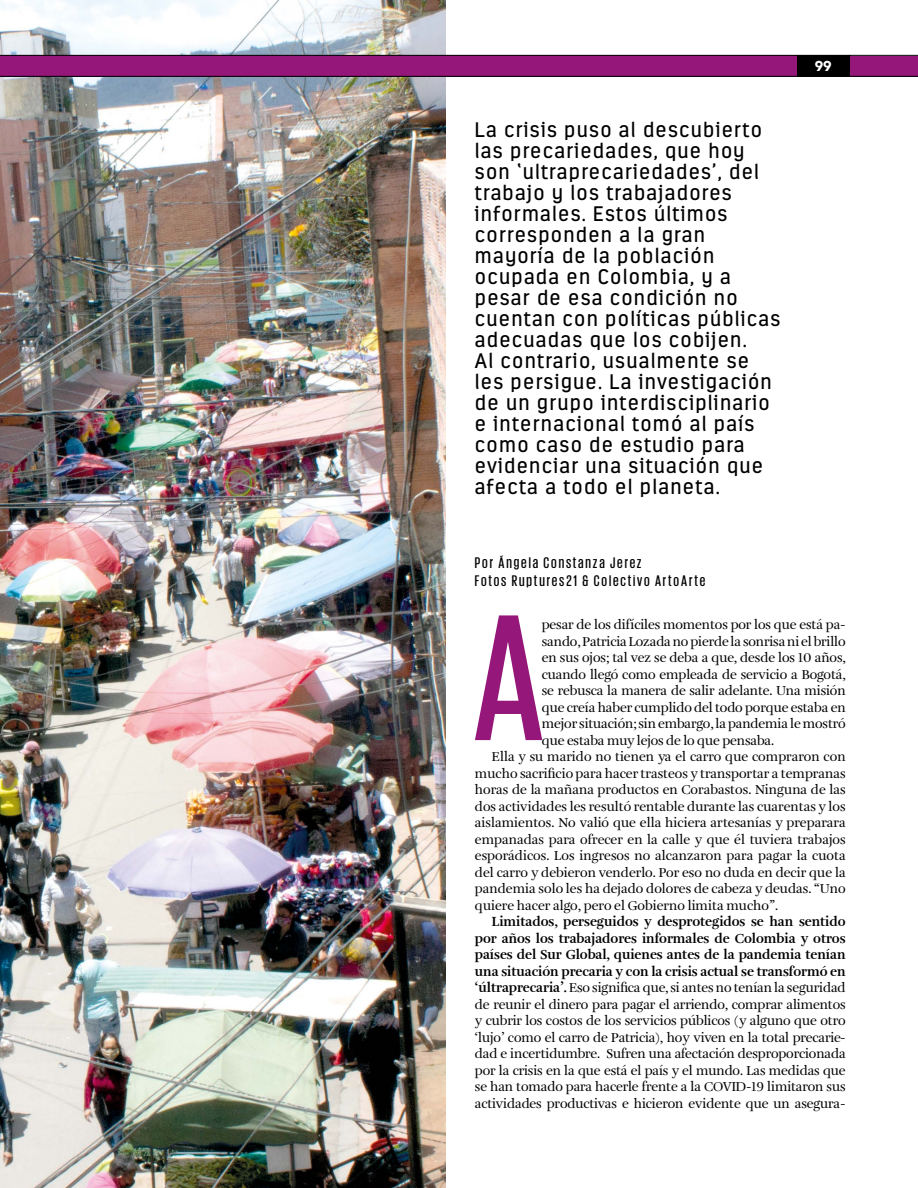
<style>
.page{position:relative;width:918px;height:1188px;background:#fff}
.page>*{position:absolute;margin:0;border:0;box-sizing:border-box;transform-origin:0 0}
.t1{font:500 183.9px "Giorgio Sans";color:#941779}
.t2{font:21px/21px "Estandar";letter-spacing:.06em;color:#000}
.t3{font:500 15.75px/18px "Giorgio Sans";letter-spacing:.12em;color:#000}
.t4{font:900 14.25px "Avenir";color:#fff}
.t5{font:13.5px/16.5px "Amalia Pro";color:#000;text-align:justify}
.s1{font-weight:700}
</style>
<div class="page">
<img style="left:0;top:0;width:446px;height:1188px">
<svg style="left:0;top:55px;width:918px;height:22px;background:#7f1368"></svg>
<p class="t2" style="left:475px;top:119px;width:307px">La crisis puso al descubierto las precariedades, que hoy son ‘ultraprecariedades’, del trabajo y los trabajadores informales. Estos últimos corresponden a la gran mayoría de la población ocupada en Colombia, y a pesar de esa condición no cuentan con políticas públicas adecuadas que los cobijen.<br>Al contrario, usualmente se les persigue. La investigación de un grupo interdisciplinario e internacional tomó al país como caso de estudio para evidenciar una situación que afecta a todo el planeta.</p>
<p class="t3" style="left:475px;top:553px;width:232px">Por Ángela Constanza Jerez<br>Fotos Ruptures21 &amp; Colectivo ArtoArte</p>
<p class="t4" style="left:815px;top:54px;width:18px">99</p>
<h1 class="t1" style="left:473px;top:587px;width:72px">A</h1>
<p class="t5" style="left:542px;top:617px;width:305px">pesar de los difíciles momentos por los que está pa-</p>
<p class="t5" style="left:542px;top:633px;width:305px">sando, Patricia Lozada no pierde la sonrisa ni el brillo</p>
<p class="t5" style="left:542px;top:650px;width:305px">en sus ojos; tal vez se deba a que, desde los 10 años,</p>
<p class="t5" style="left:542px;top:666px;width:305px">cuando llegó como empleada de servicio a Bogotá,</p>
<p class="t5" style="left:542px;top:683px;width:305px">se rebusca la manera de salir adelante. Una misión</p>
<p class="t5" style="left:542px;top:699px;width:305px">que creía haber cumplido del todo porque estaba en</p>
<p class="t5" style="left:542px;top:716px;width:305px">mejor situación; sin embargo, la pandemia le mostró</p>
<p class="t5" style="left:542px;top:732px;width:234px">que estaba muy lejos de lo que pensaba.</p>
<p class="t5" style="left:492px;top:749px;width:355px">Ella y su marido no tienen ya el carro que compraron con</p>
<p class="t5" style="left:475px;top:765px;width:372px">mucho sacrificio para hacer trasteos y transportar a tempranas</p>
<p class="t5" style="left:475px;top:782px;width:372px">horas de la mañana productos en Corabastos. Ninguna de las</p>
<p class="t5" style="left:475px;top:798px;width:372px">dos actividades les resultó rentable durante las cuarentas y los</p>
<p class="t5" style="left:475px;top:815px;width:372px">aislamientos. No valió que ella hiciera artesanías y preparara</p>
<p class="t5" style="left:475px;top:831px;width:372px">empanadas para ofrecer en la calle y que él tuviera trabajos</p>
<p class="t5" style="left:475px;top:848px;width:372px">esporádicos. Los ingresos no alcanzaron para pagar la cuota</p>
<p class="t5" style="left:475px;top:864px;width:372px">del carro y debieron venderlo. Por eso no duda en decir que la</p>
<p class="t5" style="left:475px;top:881px;width:372px">pandemia solo les ha dejado dolores de cabeza y deudas. “Uno</p>
<p class="t5" style="left:475px;top:897px;width:305px">quiere hacer algo, pero el Gobierno limita mucho”.</p>
<p class="t5" style="left:475px;top:914px;width:372px;text-indent:17px"><span class="s1">Limitados, perseguidos y desprotegidos se han sentido por años los trabajadores informales de Colombia y otros países del Sur Global, quienes antes de la pandemia tenían una situación precaria y con la crisis actual se transformó en ‘últraprecaria’.</span> Eso significa que, si antes no tenían la seguridad de reunir el dinero para pagar el arriendo, comprar alimentos y cubrir los costos de los servicios públicos (y alguno que otro ‘lujo’ como el carro de Patricia), hoy viven en la total precarie&shy;dad e incertidumbre. Sufren una afectación desproporcionada por la crisis en la que está el país y el mundo. Las medidas que se han tomado para hacerle frente a la COVID-19 limitaron sus actividades productivas e hicieron evidente que un asegura-</p>
</div>
